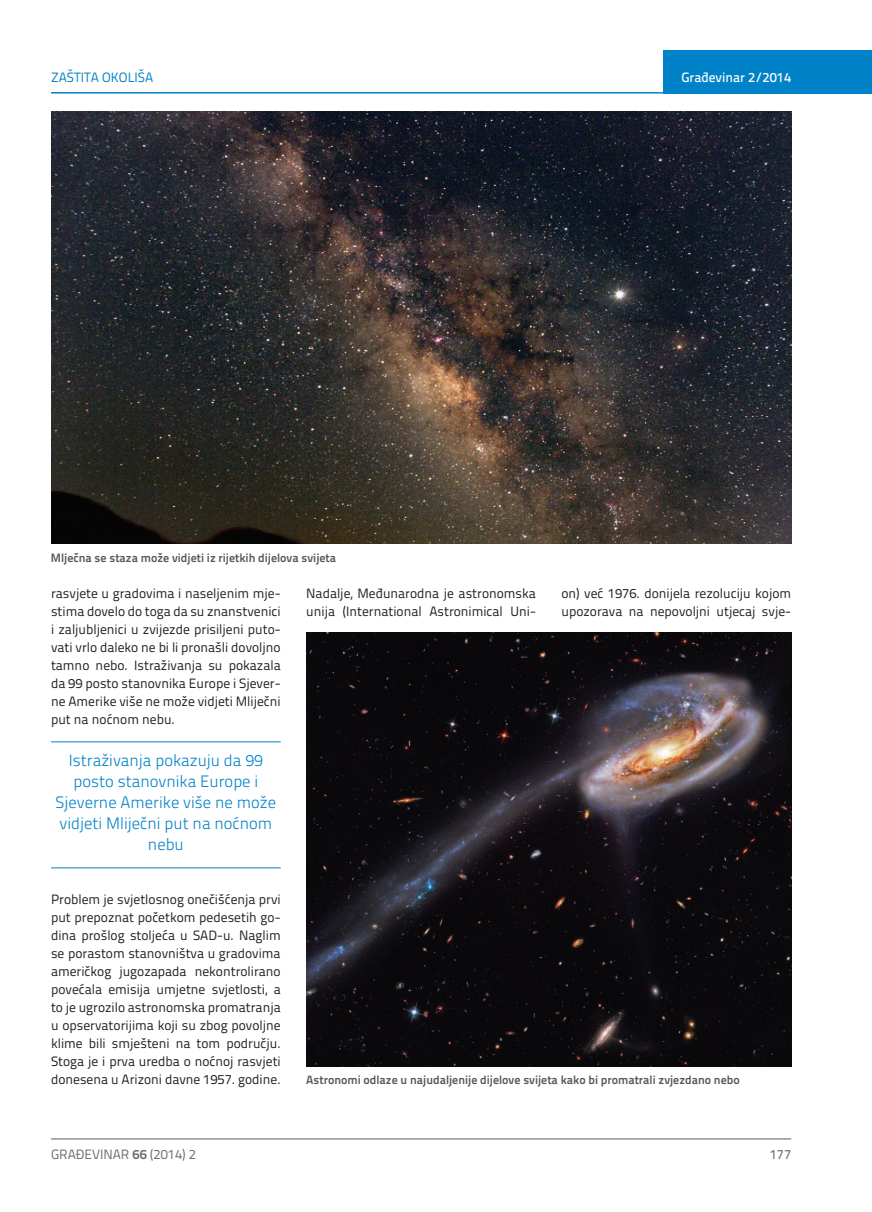
<style>
.page{position:relative;width:872px;height:1212px;background:#fff}
.page>*{position:absolute;margin:0;border:0;box-sizing:border-box;transform-origin:0 0}
.t1{font:300 16.5px/21px "Titillium Text 22 L";color:#0082c8;text-align:center}
.t2{font:13.5px/18px "Titillium Text 22 L";color:#231f20;text-align:justify}
.t3{font:13.5px "Titillium Text 22 L";color:#6c6d70}
.t4{font:500 13.5px "Titillium Text 22 L";color:#fff}
.t5{font:13.5px "Titillium Text 22 L";color:#0082c8}
.t6{font:500 13.5px "Titillium Text 22 L";color:#787a7d}
.t7{font:700 12px "Titillium Text 22 L";color:#57585a}
.s1{font-weight:700}
</style>
<div class="page">
<hr style="left:51px;top:1139px;width:740px;height:1px;background:#57585a">
<div style="left:663px;top:50px;width:209px;height:44px;background:#0082c8"></div>
<hr style="left:51px;top:92px;width:821px;height:2px;background:#0082c8">
<hr style="left:51px;top:741px;width:230px;height:1px;background:#0082c8">
<hr style="left:51px;top:867px;width:230px;height:1px;background:#0082c8">
<img style="left:51px;top:112px;width:740px;height:432px">
<img style="left:306px;top:633px;width:485px;height:433px">
<p class="t5" style="left:51px;top:68px;width:104px">ZAŠTITA OKOLIŠA</p>
<p class="t4" style="left:681px;top:67px;width:111px">Građevinar 2/2014</p>
<p class="t7" style="left:51px;top:548px;width:287px">Mlječna se staza može vidjeti iz rijetkih dijelova svijeta</p>
<p class="t2" style="left:51px;top:583px;width:231px">rasvjete u gradovima i naseljenim mje&shy;stima dovelo do toga da su znanstvenici i zaljubljenici u zvijezde prisiljeni puto&shy;vati vrlo daleko ne bi li pronašli dovoljno tamno nebo. Istraživanja su pokazala da 99 posto stanovnika Europe i Sjever&shy;ne Amerike više ne može vidjeti Mliječni put na noćnom nebu.</p>
<p class="t1" style="left:56px;top:749px;width:222px">Istraživanja pokazuju da 99 posto stanovnika Europe i<br>Sjeverne Amerike više ne može vidjeti Mliječni put na noćnom nebu</p>
<p class="t2" style="left:51px;top:890px;width:231px">Problem je svjetlosnog onečišćenja prvi put prepoznat početkom pedesetih go&shy;dina prošlog stoljeća u SAD-u. Naglim se porastom stanovništva u gradovima američkog jugozapada nekontrolirano povećala emisija umjetne svjetlosti, a to je ugrozilo astronomska promatranja u opservatorijima koji su zbog povoljne klime bili smješteni na tom području.<br>Stoga je i prva uredba o noćnoj rasvjeti donesena u Arizoni davne 1957. godine.</p>
<p class="t2" style="left:306px;top:583px;width:231px">Nadalje, Međunarodna je astronomska unija (International Astronimical Uni-</p>
<p class="t2" style="left:561px;top:583px;width:231px">on) već 1976. donijela rezoluciju kojom upozorava na nepovoljni utjecaj svje-</p>
<p class="t7" style="left:306px;top:1071px;width:435px">Astronomi odlaze u najudaljenije dijelove svijeta kako bi promatrali zvjezdano nebo</p>
<p class="t3" style="left:51px;top:1144px;width:146px">GRAĐEVINAR <span class="s1">66</span> (2014) 2</p>
<p class="t6" style="left:769px;top:1144px;width:23px">177</p>
</div>
